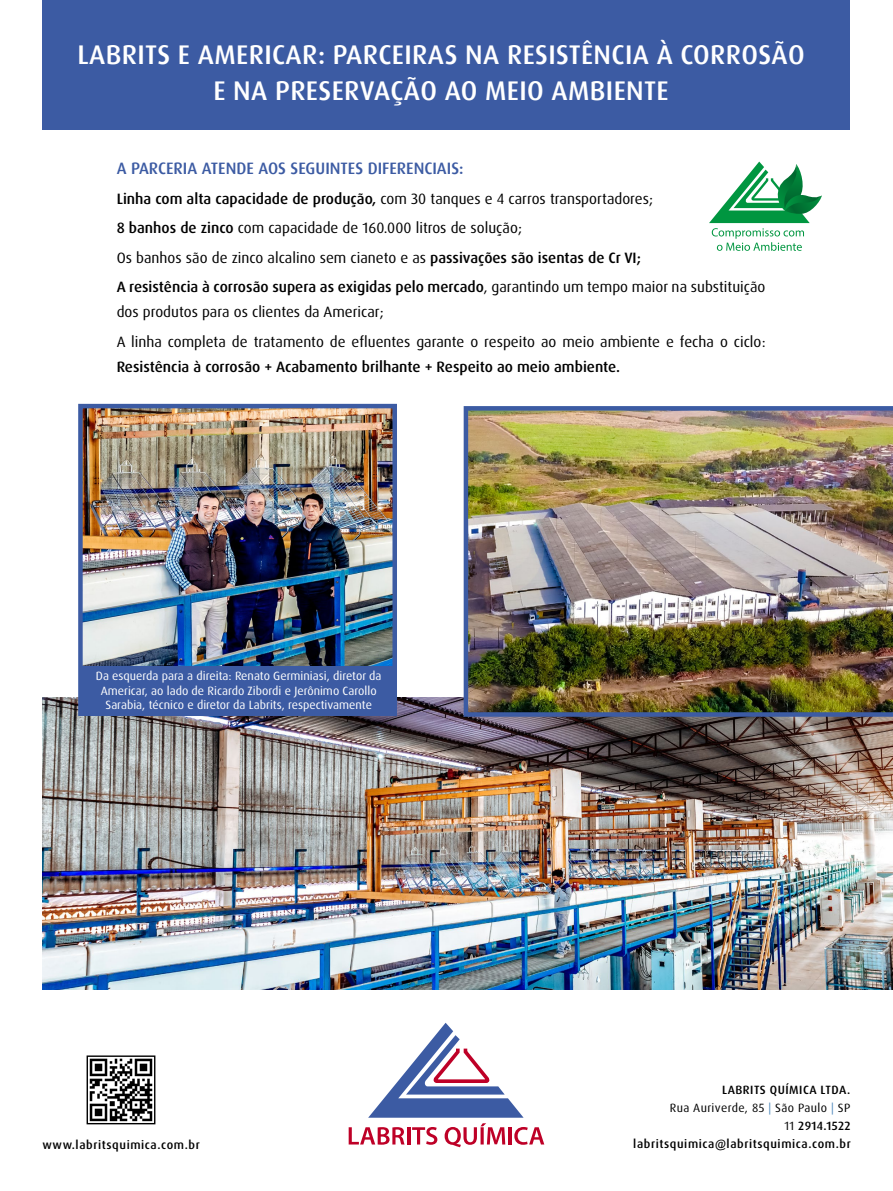
<style>
.page{position:relative;width:893px;height:1191px;background:#fff}
.page>*{position:absolute;margin:0;border:0;box-sizing:border-box;transform-origin:0 0}
.t1{font:500 27px/36.6px "Dax";letter-spacing:.015em;color:#fff;text-align:center}
.t2{font:500 16.5px "Dax";color:#3c5ba3}
.t3{font:15px/29.4px "Dax Pro";color:#000}
.t4{font:500 15px "Dax Pro";color:#000}
.t5{font:12px/14.4px "Dax Pro";color:#fff;text-align:center}
.t6{font:500 12px/18px "Dax Pro";letter-spacing:.05em;color:#000;text-align:right}
.s1{font-weight:500}
.s2{font-weight:400}
.s3{font-weight:400;color:#4b86ba}
</style>
<div class="page">
<div style="left:43px;top:0;width:807px;height:130px;background:#3c5ba3"></div>
<svg style="left:369px;top:1022px;width:154px;height:95px"></svg>
<svg style="left:349px;top:1127px;width:56px;height:17px"></svg>
<hr style="left:407px;top:1127px;width:3px;height:17px;background:#be0027">
<svg style="left:412px;top:1127px;width:25px;height:17px"></svg>
<svg style="left:445px;top:1123px;width:60px;height:24px"></svg>
<hr style="left:508px;top:1127px;width:4px;height:17px;background:#be0027">
<svg style="left:514px;top:1127px;width:30px;height:17px"></svg>
<svg style="left:89px;top:1058px;width:64px;height:64px"></svg>
<svg style="left:90px;top:1058px;width:62px;height:63px"></svg>
<div style="left:87px;top:1055px;width:68px;height:69px;border:1px solid #000"></div>
<img style="left:43px;top:697px;width:850px;height:292px">
<svg style="left:709px;top:162px;width:113px;height:89px"></svg>
<img style="left:464px;top:406px;width:429px;height:310px">
<img style="left:83px;top:409px;width:309px;height:257px">
<div style="left:78px;top:404px;width:319px;height:312px;border:4px solid #3c5ba3"></div>
<div style="left:80px;top:666px;width:317px;height:50px;background:#3c5ba3"></div>
<h1 class="t1" style="left:77px;top:36px;width:729px">LABRITS E AMERICAR: PARCEIRAS NA RESISTÊNCIA À CORROSÃO<br>E NA PRESERVAÇÃO AO MEIO AMBIENTE</h1>
<p class="t2" style="left:117px;top:159px;width:348px">A PARCERIA ATENDE AOS SEGUINTES DIFERENCIAIS:</p>
<p class="t3" style="left:117px;top:184px;width:650px"><span class="s1">Linha com alta capacidade de produção,</span> com 30 tanques e 4 carros transportadores;<br><span class="s1">8 banhos de zinco</span> com capacidade de 160.000 litros de solução;<br>Os banhos são de zinco alcalino sem cianeto e as <span class="s1">passivações são isentas de Cr VI;<br>A resistência à corrosão supera as exigidas pelo mercado</span>, garantindo um tempo maior na substituição</p>
<p class="t3" style="left:117px;top:298px;width:650px">dos produtos para os clientes da Americar;<br>A linha completa de tratamento de efluentes garante o respeito ao meio ambiente e fecha o ciclo:</p>
<p class="t4" style="left:117px;top:357px;width:505px">Resistência à corrosão + Acabamento brilhante + Respeito ao meio ambiente.</p>
<p class="t5" style="left:96px;top:669px;width:287px">Da esquerda para a direita: Renato Germiniasi, diretor da<br>Americar, ao lado de Ricardo Zibordi e Jerônimo Carollo<br>Sarabia, técnico e diretor da Labrits, respectivamente</p>
<p class="t6" style="left:670px;top:1081px;width:182px">LABRITS QUÍMICA LTDA.<br><span class="s2">Rua Auriverde, 85</span> <span class="s3">|</span> <span class="s2">São Paulo</span> <span class="s3">|</span> <span class="s2">SP<br>11</span> 2914.1522</p>
<p class="t6" style="left:43px;top:1136px;width:159px">www.labritsquimica.com.br</p>
<p class="t6" style="left:633px;top:1135px;width:219px">labritsquimica@labritsquimica.com.br</p>
</div>
